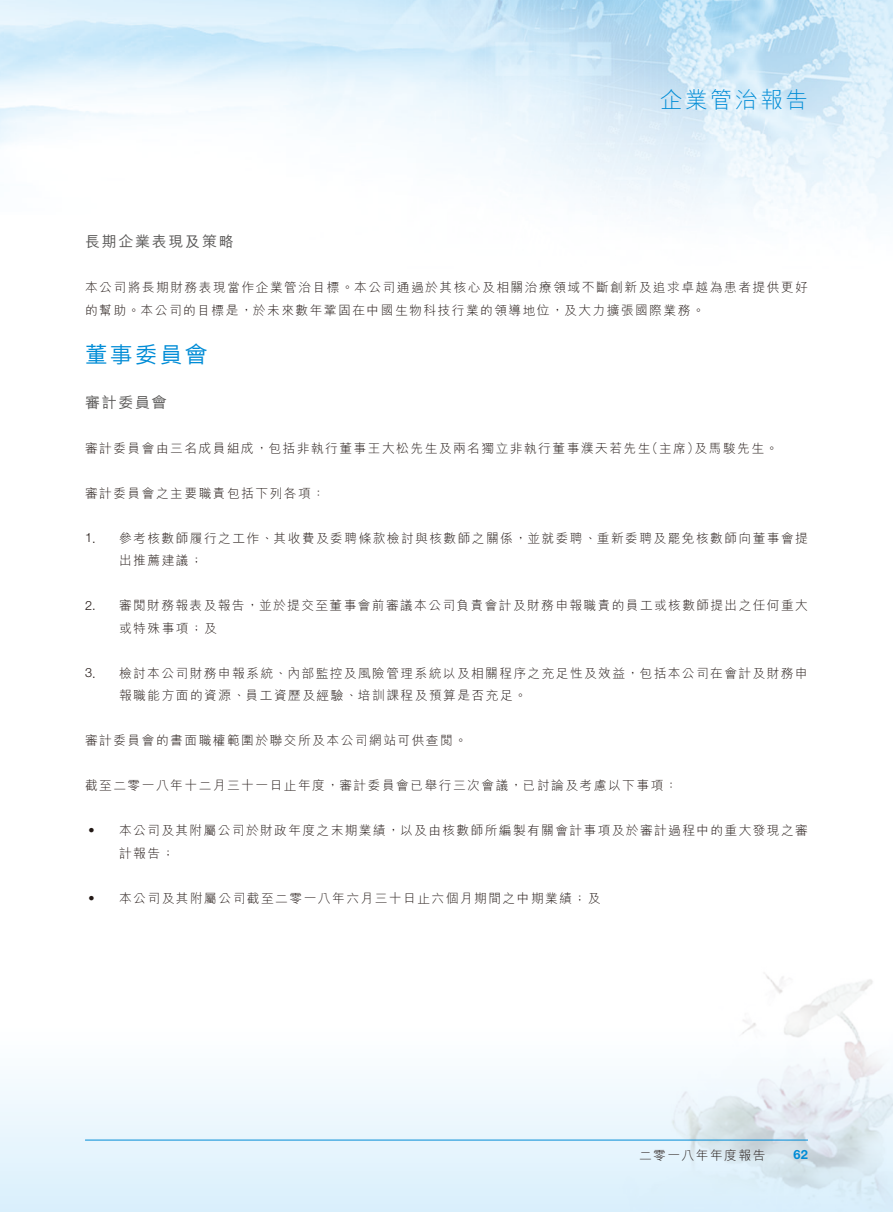
<style>
.page{position:relative;width:893px;height:1212px;background:#fff}
.page>*{position:absolute;margin:0;border:0;box-sizing:border-box;transform-origin:0 0}
.t1{font:300 22.5px "M Hei HK";letter-spacing:.115em;color:#008cd6}
.t2{font:500 22.5px "M Hei HK";letter-spacing:.115em;color:#008cd6}
.t3{font:500 15px "M Hei HK";letter-spacing:.115em;color:#595857}
.t4{font:300 12.75px/22.5px "M Hei HK";letter-spacing:.115em;color:#231916}
.t5{font:300 12.75px "Helvetica Neue";color:#231916}
.t6{font:700 12.75px "Helvetica Neue";color:#008cd6}
</style>
<div class="page">
<div style="left:0;top:1018px;width:893px;height:194px;background:linear-gradient(to bottom,#fff,#d9effc)"></div>
<img style="left:446px;top:975px;width:447px;height:237px">
<img style="left:0;top:0;width:893px;height:217px">
<hr style="left:85px;top:1140px;width:723px;height:1px;background:#008cd6">
<h1 class="t1" style="left:660px;top:84px;width:149px">企業管治報告</h1>
<p class="t3" style="left:85px;top:231px;width:150px">長期企業表現及策略</p>
<p class="t4" style="left:85px;top:276px;width:724px">本公司將長期財務表現當作企業管治目標。本公司通過於其核心及相關治療領域不斷創新及追求卓越為患者提供更好的幫助。本公司的目標是，於未來數年鞏固在中國生物科技行業的領導地位，及大力擴張國際業務。</p>
<h1 class="t2" style="left:85px;top:338px;width:124px">董事委員會</h1>
<p class="t3" style="left:85px;top:391px;width:83px">審計委員會</p>
<p class="t4" style="left:695px;top:436px;width:85px">及馬駿先生。</p>
<p class="t4" style="left:645px;top:436px;width:56px">（主席）</p>
<p class="t4" style="left:85px;top:436px;width:567px">審計委員會由三名成員組成，包括非執行董事王大松先生及兩名獨立非執行董事濮天若先生</p>
<p class="t4" style="left:85px;top:481px;width:242px">審計委員會之主要職責包括下列各項：</p>
<p class="t4" style="left:119px;top:526px;width:690px">參考核數師履行之工作、其收費及委聘條款檢討與核數師之關係，並就委聘、重新委聘及罷免核數師向董事會提</p>
<p class="t5" style="left:85px;top:530px;width:12px">1.</p>
<p class="t5" style="left:85px;top:597px;width:12px">2.</p>
<p class="t5" style="left:85px;top:665px;width:12px">3.</p>
<p class="t4" style="left:119px;top:549px;width:85px">出推薦建議;</p>
<p class="t4" style="left:119px;top:594px;width:690px">審閱財務報表及報告，並於提交至董事會前審議本公司負責會計及財務申報職責的員工或核數師提出之任何重大</p>
<p class="t4" style="left:119px;top:616px;width:99px">或特殊事項；及</p>
<p class="t4" style="left:119px;top:661px;width:690px">檢討本公司財務申報系統、內部監控及風險管理系統以及相關程序之充足性及效益，包括本公司在會計及財務申</p>
<p class="t4" style="left:119px;top:684px;width:409px">報職能方面的資源、員工資歷及經驗、培訓課程及預算是否充足。</p>
<p class="t4" style="left:85px;top:729px;width:384px">審計委員會的書面職權範圍於聯交所及本公司網站可供查閱。</p>
<p class="t4" style="left:85px;top:774px;width:594px">截至二零一八年十二月三十一日止年度，審計委員會已舉行三次會議，已討論及考慮以下事項：</p>
<p class="t4" style="left:119px;top:819px;width:690px">本公司及其附屬公司於財政年度之末期業績，以及由核數師所編製有關會計事項及於審計過程中的重大發現之審</p>
<p class="t4" style="left:85px;top:819px;width:14px">•</p>
<p class="t4" style="left:85px;top:886px;width:14px">•</p>
<p class="t4" style="left:119px;top:841px;width:57px">計報告;</p>
<p class="t4" style="left:119px;top:886px;width:483px">本公司及其附屬公司截至二零一八年六月三十日止六個月期間之中期業績；及</p>
<p class="t4" style="left:639px;top:1143px;width:128px">二零一八年年度報告</p>
<p class="t6" style="left:794px;top:1147px;width:16px">62</p>
</div>
